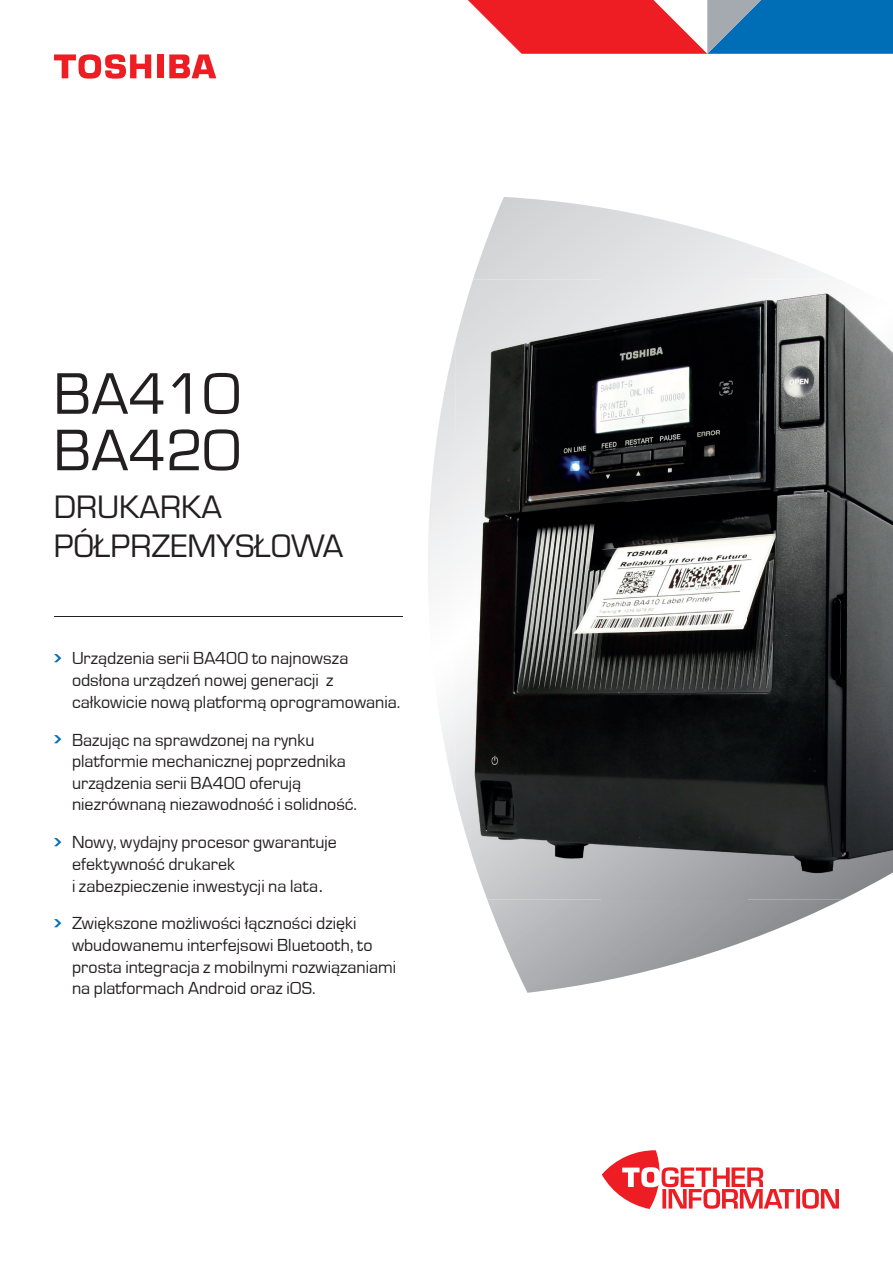
<style>
.page{position:relative;width:893px;height:1263px;background:#fff}
.page>*{position:absolute;margin:0;border:0;box-sizing:border-box;transform-origin:0 0}
.t1{font:54px/56.6px "Eurostile LT Std";color:#231f20}
.t2{font:30px/39px "Eurostile LT Std";color:#231f20}
.t3{font:18px/21.6px "Eurostile";color:#231f20}
.s1{font-family:"Chevron";font-size:21px;color:#006db7}
.s2{font-family:"Eurostile LT Std"}
</style>
<div class="page">
<svg style="left:428px;top:197px;width:415px;height:796px"></svg>
<img style="left:456px;top:280px;width:437px;height:619px">
<div style="left:157px;top:54px;width:7px;height:24px;background:#ee1d23"></div>
<svg style="left:54px;top:54px;width:97px;height:25px"></svg>
<svg style="left:169px;top:54px;width:47px;height:24px"></svg>
<hr style="left:54px;top:616px;width:349px;height:1px;background:#231f20">
<svg style="left:602px;top:1150px;width:237px;height:59px"></svg>
<svg style="left:468px;top:0;width:425px;height:54px;background:#94617f"></svg>
<h1 class="t1" style="left:54px;top:366px;width:188px">BA410<br>BA420</h1>
<h2 class="t2" style="left:54px;top:487px;width:291px">DRUKARKA<br>PÓŁPRZEMYSŁOWA</h2>
<p class="t3" style="left:72px;top:647px;width:330px;text-indent:-18px"><span class="s1">•</span> Urządzenia serii BA400 to najnowsza odsłona urządzeń nowej generacji z całkowicie nową platformą oprogramowania.</p>
<p class="t3" style="left:72px;top:728px;width:287px;text-indent:-18px"><span class="s1">•</span> Bazując na sprawdzonej na rynku platformie mechanicznej poprzednika urządzenia serii BA400 oferują niezrównaną niezawodność i solidność.</p>
<p class="t3" style="left:72px;top:831px;width:266px;text-indent:-18px"><span class="s1">•</span> Nowy, wydajny procesor gwarantuje efektywność drukarek<br>i zabezpieczenie inwestycji na lata<span class="s2">.</span></p>
<p class="t3" style="left:72px;top:912px;width:326px;text-indent:-18px"><span class="s1">•</span> Zwiększone możliwości łączności dzięki wbudowanemu interfejsowi Bluetooth, to prosta integracja z mobilnymi rozwiązaniami na platformach Android oraz iOS.</p>
</div>
